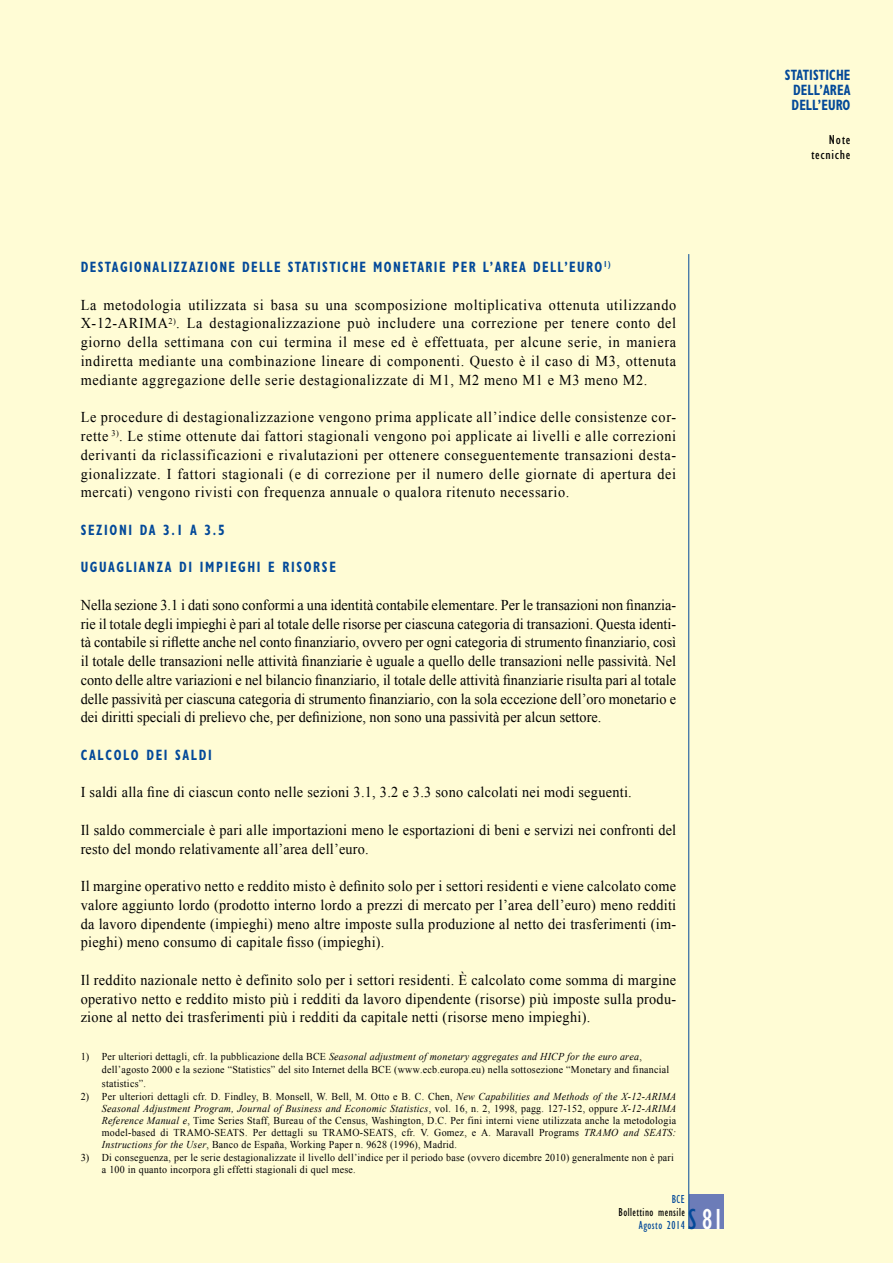
<style>
.page{position:relative;width:893px;height:1263px;background:#fffcd5}
.page>*{position:absolute;margin:0;border:0;box-sizing:border-box;transform-origin:0 0}
.t1{font:condensed 30px "Gill Sans Std";color:#fff}
.t2{font:15px/18.8px "Times New Roman";letter-spacing:.02em;color:#000;text-align:justify;scale:.95 1}
.t3{font:700 condensed 15px "Gill Sans Std";letter-spacing:.11em;color:#034999;scale:.85 1}
.t4{font:700 condensed 15px "Gill Sans Std";letter-spacing:.13em;color:#034999;scale:.85 1}
.t5{font:700 condensed 15px/15px "Gill Sans Std";letter-spacing:.01em;color:#034999;text-align:center;scale:.85 1}
.t6{font:condensed 13.5px/15px "Gill Sans Std";letter-spacing:.05em;color:#000;text-align:right;scale:1.1 1}
.t7{font:condensed 12px "Gill Sans Std";letter-spacing:.04em;color:#000;scale:.95 1}
.t8{font:condensed 12px "Gill Sans Std";letter-spacing:.04em;color:#034999;scale:.95 1}
.t9{font:10.5px/12px "Times New Roman";letter-spacing:.025em;color:#000;text-align:justify;scale:.95 1}
.t10{font:10.5px/13.5px "Times New Roman";letter-spacing:.025em;color:#000}
.s1{font-style:italic}
.s2{color:#034999}
</style>
<div class="page">
<div style="left:689px;top:1195px;width:34px;height:34px;background:#6c7cb8"></div>
<hr style="left:688px;top:254px;width:1px;height:975px;background:#034999">
<p class="t3" style="left:81px;top:258px;width:625px">DESTAGIONALIZZAZIONE DELLE STATISTICHE MONETARIE PER L’AREA DELL’EURO<sup>1)</sup></p>
<p class="t2" style="left:81px;top:295px;width:628px">La metodologia utilizzata si basa su una scomposizione moltiplicativa ottenuta utilizzando X-12-ARIMA<sup>2)</sup>. La destagionalizzazione può includere una correzione per tenere conto del giorno della settimana con cui termina il mese ed è effettuata, per alcune serie, in maniera indiretta mediante una combinazione lineare di componenti. Questo è il caso di M3, ottenuta mediante aggregazione delle serie destagionalizzate di M1, M2 meno M1 e M3 meno M2.</p>
<p class="t2" style="left:81px;top:408px;width:628px">Le procedure di destagionalizzazione vengono prima applicate all’indice delle consistenze cor&shy;rette <sup>3)</sup>. Le stime ottenute dai fattori stagionali vengono poi applicate ai livelli e alle correzioni derivanti da riclassificazioni e rivalutazioni per ottenere conseguentemente transazioni desta&shy;gionalizzate. I fattori stagionali (e di correzione per il numero delle giornate di apertura dei mercati) vengono rivisti con frequenza annuale o qualora ritenuto necessario.</p>
<p class="t4" style="left:81px;top:521px;width:171px">SEZIONI DA 3.1 A 3.5</p>
<p class="t4" style="left:81px;top:558px;width:302px">UGUAGLIANZA DI IMPIEGHI E RISORSE</p>
<p class="t2" style="left:81px;top:595px;width:628px">Nella sezione 3.1 i dati sono conformi a una identità contabile elementare. Per le transazioni non finanzia&shy;rie il totale degli impieghi è pari al totale delle risorse per ciascuna categoria di transazioni. Questa identi&shy;tà contabile si riflette anche nel conto finanziario, ovvero per ogni categoria di strumento finanziario, così il totale delle transazioni nelle attività finanziarie è uguale a quello delle transazioni nelle passività. Nel conto delle altre variazioni e nel bilancio finanziario, il totale delle attività finanziarie risulta pari al totale delle passività per ciascuna categoria di strumento finanziario, con la sola eccezione dell’oro monetario e dei diritti speciali di prelievo che, per definizione, non sono una passività per alcun settore.</p>
<p class="t4" style="left:81px;top:746px;width:156px">CALCOLO DEI SALDI</p>
<p class="t2" style="left:81px;top:783px;width:582px">I saldi alla fine di ciascun conto nelle sezioni 3.1, 3.2 e 3.3 sono calcolati nei modi seguenti.</p>
<p class="t2" style="left:81px;top:820px;width:628px">Il saldo commerciale è pari alle importazioni meno le esportazioni di beni e servizi nei confronti del resto del mondo relativamente all’area dell’euro.</p>
<p class="t2" style="left:81px;top:876px;width:628px">Il margine operativo netto e reddito misto è definito solo per i settori residenti e viene calcolato come valore aggiunto lordo (prodotto interno lordo a prezzi di mercato per l’area dell’euro) meno redditi da lavoro dipendente (impieghi) meno altre imposte sulla produzione al netto dei trasferimenti (im&shy;pieghi) meno consumo di capitale fisso (impieghi).</p>
<p class="t2" style="left:81px;top:970px;width:628px">Il reddito nazionale netto è definito solo per i settori residenti. È calcolato come somma di margine operativo netto e reddito misto più i redditi da lavoro dipendente (risorse) più imposte sulla produ&shy;zione al netto dei trasferimenti più i redditi da capitale netti (risorse meno impieghi).</p>
<p class="t10" style="left:102px;top:1049px;width:569px;text-indent:-21px">1) Per ulteriori dettagli, cfr. la pubblicazione della BCE <span class="s1">Seasonal adjustment of monetary aggregates and HICP for the euro area</span>, dell’agosto 2000 e la sezione “Statistics” del sito Internet della BCE (www.ecb.europa.eu) nella sottosezione “Monetary and financial statistics”.</p>
<p class="t9" style="left:102px;top:1090px;width:606px;text-indent:-21px">2) Per ulteriori dettagli cfr. D. Findley, B. Monsell, W. Bell, M. Otto e B. C. Chen, <span class="s1">New Capabilities and Methods of the X-12-ARIMA Seasonal Adjustment Program, Journal of Business and Economic Statistics</span>, vol. 16, n. 2, 1998, pagg. 127-152, oppure <span class="s1">X-12-ARIMA Reference Manual e</span>, Time Series Staff, Bureau of the Census, Washington, D.C. Per fini interni viene utilizzata anche la metodologia model-based di TRAMO-SEATS. Per dettagli su TRAMO-SEATS, cfr. V. Gomez, e A. Maravall Programs <span class="s1">TRAMO and SEATS:<br>Instructions for the User</span>, Banco de España, Working Paper n. 9628 (1996), Madrid.</p>
<p class="t10" style="left:102px;top:1151px;width:573px;line-height:12px;text-indent:-21px">3) Di conseguenza, per le serie destagionalizzate il livello dell’indice per il periodo base (ovvero dicembre 2010) generalmente non è pari a 100 in quanto incorpora gli effetti stagionali di quel mese.</p>
<p class="t8" style="left:672px;top:1193px;width:15px">BCE</p>
<p class="t7" style="left:619px;top:1205px;width:71px">Bollettino mensile</p>
<p class="t8" style="left:639px;top:1218px;width:50px">Agosto 2014</p>
<h1 class="t1" style="left:688px;top:1203px;width:37px"><span class="s2">S</span>81</h1>
<p class="t5" style="left:785px;top:67px;width:79px">STATISTICHE<br>DELL’AREA<br>DELL’EURO</p>
<p class="t6" style="left:811px;top:132px;width:37px">Note tecniche</p>
</div>
